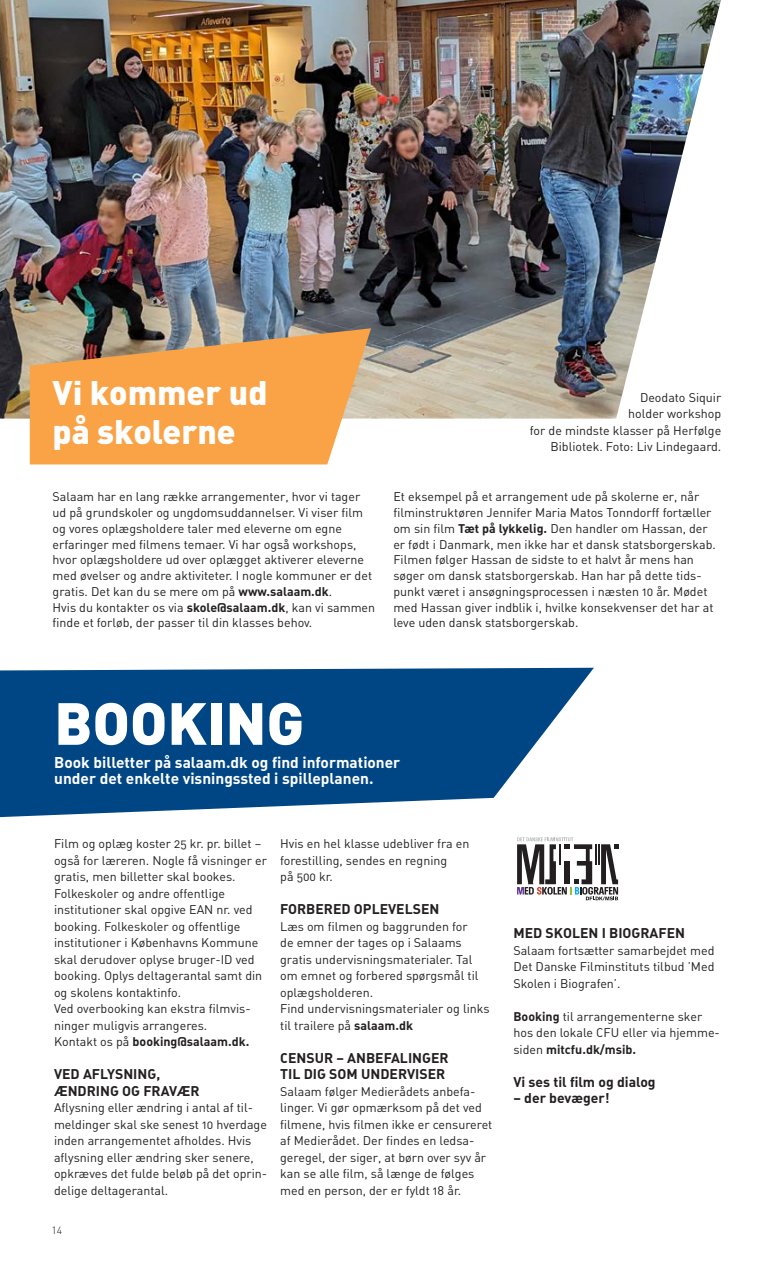
<style>
.page{position:relative;width:766px;height:1263px;background:#fff}
.page>*{position:absolute;margin:0;border:0;box-sizing:border-box;transform-origin:0 0}
.Film_OVER{font:900 58.5px "DIN";color:#fff}
.Citat{font:900 33.6px "DIN";color:#fff}
.t1{font:15.45px/16.5px "DIN Bold Alternate";color:#fff}
.t2{font:13.95px "DIN Bold Alternate";color:#231f20}
.Brødtekst{font:12.45px/16.5px "DIN Regular Alternate";color:#231f20}
.t3{font:12.45px "DIN Bold Alternate";color:#231f20}
.t4{font:300 10.5px "DIN";color:#231f20}
.s1{font-family:"DIN Bold Alternate"}
.s2{font-family:"DIN Regular Alternate"}
</style>
<div class="page">
<svg style="left:0;top:668px;width:593px;height:149px;background:#276297"></svg>
<svg style="left:517px;top:837px;width:101px;height:63px"></svg>
<img style="left:0;top:0;width:720px;height:419px">
<svg style="left:30px;top:328px;width:341px;height:136px;background:#e9a255"></svg>
<p class="Citat" style="left:53px;top:371px;width:216px">Vi kommer ud</p>
<p class="Citat" style="left:53px;top:409px;width:184px">på skolerne</p>
<p class="Brødtekst" style="left:53px;top:489px;width:321px;line-height:15.8px">Salaam har en lang række arrangementer, hvor vi tager ud på grundskoler og ungdomsuddannelser. Vi viser film og vores oplægsholdere taler med eleverne om egne erfaringer med filmens temaer. Vi har også workshops, hvor oplægsholdere ud over oplægget aktiverer eleverne med øvelser og andre aktiviteter. I nogle kommuner er det gratis. Det kan du se mere om på <span class="s1">www.salaam.dk</span>.</p>
<p class="Brødtekst" style="left:53px;top:599px;width:324px;line-height:15.8px">Hvis du kontakter os via <span class="s1">skole@salaam.dk</span>, kan vi sammen finde et forløb, der passer til din klasses behov.</p>
<p class="Brødtekst" style="left:639px;top:389px;width:83px">Deodato Siquir</p>
<p class="Brødtekst" style="left:628px;top:405px;width:95px">holder workshop</p>
<p class="Brødtekst" style="left:529px;top:422px;width:193px;text-align:right">for de mindste klasser på Herfølge<br>Bibliotek. Foto: Liv Lindegaard.</p>
<p class="Brødtekst" style="left:393px;top:489px;width:324px;line-height:15.8px">Et eksempel på et arrangement ude på skolerne er, når filminstruktøren Jennifer Maria Matos Tonndorff fortæller om sin film <span class="s1">Tæt på lykkelig.</span> Den handler om Hassan, der er født i Danmark, men ikke har et dansk statsborgerskab.<br>Filmen følger Hassan de sidste to et halvt år mens han søger om dansk statsborgerskab. Han har på dette tids&shy;punkt været i ansøgningsprocessen i næsten 10 år. Mødet med Hassan giver indblik i, hvilke konsekvenser det har at leve uden dansk statsborgerskab.</p>
<p class="Film_OVER" style="left:54px;top:684px;width:251px">BOOKING</p>
<p class="t1" style="left:54px;top:753px;width:347px">Book billetter på salaam.dk og find informationer under det enkelte visningssted i spilleplanen.</p>
<p class="Brødtekst" style="left:54px;top:835px;width:214px">Film og oplæg koster 25 kr. pr. billet – også for læreren. Nogle få visninger er gratis, men billetter skal bookes.<br>Folkeskoler og andre offentlige institutioner skal opgive EAN nr. ved booking. Folkeskoler og offentlige institutioner i Københavns Kommune skal derudover oplyse bruger-ID ved booking. Oplys deltagerantal samt din og skolens kontaktinfo.<br>Ved overbooking kan ekstra filmvis&shy;ninger muligvis arrangeres.</p>
<p class="t3" style="left:54px;top:1033px;width:197px"><span class="s2">Kontakt os på</span> booking@salaam.dk.</p>
<p class="t2" style="left:54px;top:1065px;width:108px">VED AFLYSNING,</p>
<p class="t2" style="left:54px;top:1082px;width:147px">ÆNDRING OG FRAVÆR</p>
<p class="Brødtekst" style="left:54px;top:1099px;width:214px">Aflysning eller ændring i antal af til&shy;meldinger skal ske senest 10 hverdage inden arrangementet afholdes. Hvis aflysning eller ændring sker senere, opkræves det fulde beløb på det oprin&shy;delige deltagerantal.</p>
<p class="t4" style="left:51px;top:1224px;width:12px">14</p>
<p class="Brødtekst" style="left:280px;top:835px;width:191px">Hvis en hel klasse udebliver fra en forestilling, sendes en regning<br>på 500 kr.</p>
<p class="t2" style="left:280px;top:900px;width:161px">FORBERED OPLEVELSEN</p>
<p class="Brødtekst" style="left:280px;top:918px;width:200px">Læs om filmen og baggrunden for de emner der tages op i Salaams gratis undervisningsmaterialer. Tal om emnet og forbered spørgsmål til oplægsholderen.</p>
<p class="Brødtekst" style="left:280px;top:1000px;width:211px">Find undervisningsmaterialer og links til trailere på <span class="s1">salaam.dk</span></p>
<p class="t2" style="left:280px;top:1049px;width:170px">CENSUR – ANBEFALINGER</p>
<p class="t2" style="left:280px;top:1065px;width:166px">TIL DIG SOM UNDERVISER</p>
<p class="Brødtekst" style="left:280px;top:1083px;width:214px">Salaam følger Medierådets anbefa&shy;linger. Vi gør opmærksom på det ved filmene, hvis filmen ikke er censureret af Medierådet. Der findes en ledsa&shy;geregel, der siger, at børn over syv år kan se alle film, så længe de følges med en person, der er fyldt 18 år.</p>
<p class="t2" style="left:513px;top:924px;width:173px">MED SKOLEN I BIOGRAFEN</p>
<p class="Brødtekst" style="left:513px;top:942px;width:202px;text-align:justify">Salaam fortsætter samarbejdet med Det Danske Filminstituts tilbud ’Med Skolen i Biografen’.</p>
<p class="Brødtekst" style="left:513px;top:1008px;width:208px"><span class="s1">Booking</span> til arrangementerne sker hos den lokale CFU eller via hjemme&shy;siden <span class="s1">mitcfu.dk/msib.</span></p>
<p class="t2" style="left:513px;top:1073px;width:144px">Vi ses til film og dialog</p>
<p class="t2" style="left:513px;top:1089px;width:98px">– der bevæger!</p>
</div>
